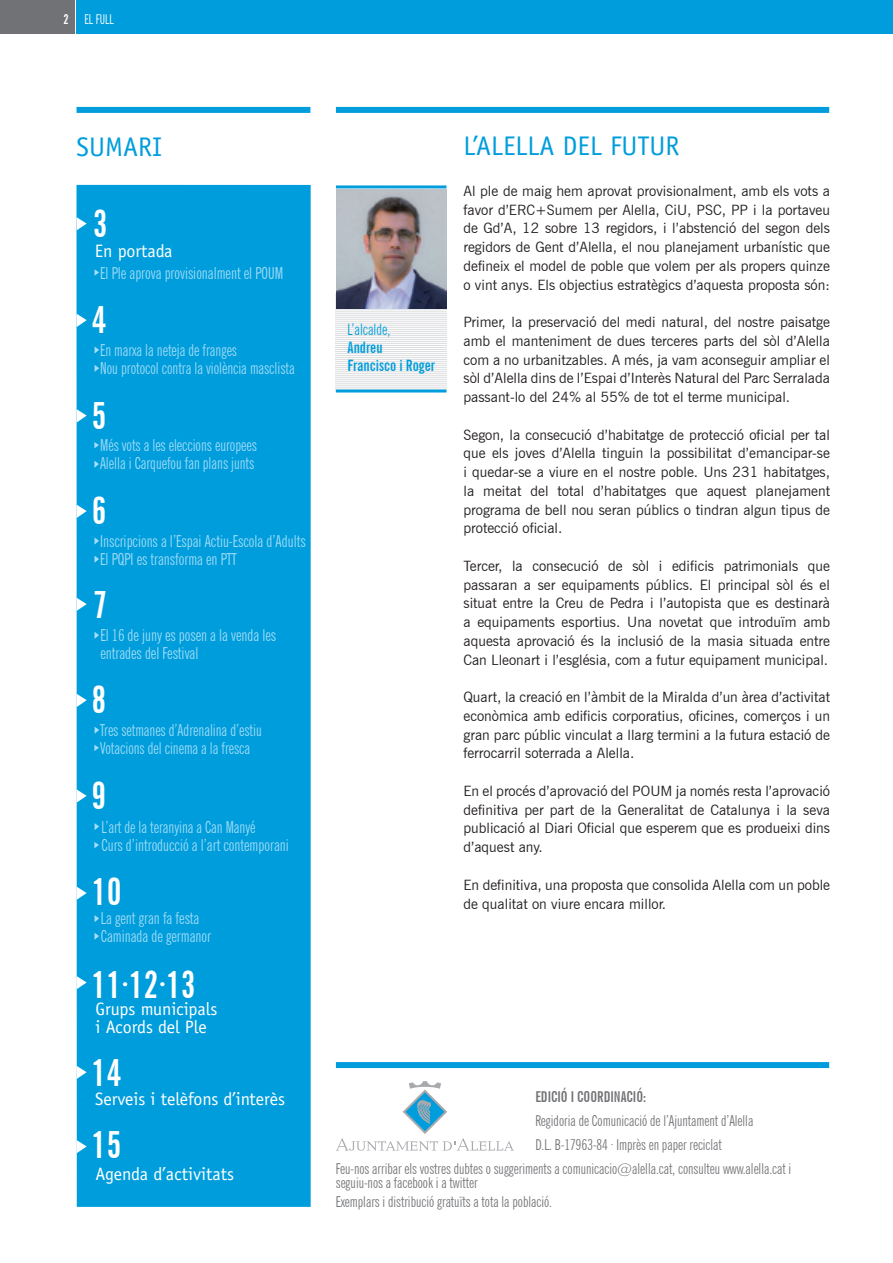
<style>
.page{position:relative;width:893px;height:1263px;background:#fff}
.page>*{position:absolute;margin:0;border:0;box-sizing:border-box;transform-origin:0 0}
.t1{font:700 extra-condensed 37.5px/72.4px "News Gothic BT";color:#fff}
.t2{font:27px "Officina Sans";color:#009ddc}
.t3{font:18px/18px "Officina Sans";letter-spacing:-.005em;color:#fff}
.t4{font:extra-condensed 16.5px/18px "News Gothic BT";color:#a4def8}
.t5{font:700 extra-condensed 15.75px/18px "News Gothic BT";color:#009ddc}
.t6{font:extra-condensed 15.75px "News Gothic BT";color:#009ddc}
.t7{font:extra-condensed 15px/24px "News Gothic BT";color:#717275}
.t8{font:700 extra-condensed 15px "News Gothic BT";color:#717275}
.t9{font:14.25px/18.8px "News Gothic BT";color:#231f20;text-align:justify}
.t10{font:extra-condensed 13.5px "News Gothic BT";color:#fff}
.s1{font-weight:700}
</style>
<div class="page">
<div style="left:0;top:0;width:75px;height:34px;background:#717275"></div>
<hr style="left:336px;top:309px;width:110px;height:1px;background:#dcdddf">
<hr style="left:336px;top:311px;width:110px;height:1px;background:#dcdddf">
<hr style="left:336px;top:313px;width:110px;height:1px;background:#dcdddf">
<hr style="left:336px;top:315px;width:110px;height:1px;background:#dcdddf">
<hr style="left:336px;top:317px;width:110px;height:1px;background:#dcdddf">
<hr style="left:336px;top:319px;width:110px;height:1px;background:#dcdddf">
<hr style="left:336px;top:321px;width:110px;height:1px;background:#dcdddf">
<hr style="left:336px;top:323px;width:110px;height:1px;background:#dcdddf">
<hr style="left:336px;top:325px;width:110px;height:1px;background:#dcdddf">
<hr style="left:336px;top:327px;width:110px;height:1px;background:#dcdddf">
<hr style="left:336px;top:329px;width:110px;height:1px;background:#dcdddf">
<hr style="left:336px;top:331px;width:110px;height:1px;background:#dcdddf">
<hr style="left:336px;top:333px;width:110px;height:1px;background:#dcdddf">
<hr style="left:336px;top:335px;width:110px;height:1px;background:#dcdddf">
<hr style="left:336px;top:337px;width:110px;height:1px;background:#dcdddf">
<hr style="left:336px;top:339px;width:110px;height:1px;background:#dcdddf">
<hr style="left:336px;top:341px;width:110px;height:1px;background:#dcdddf">
<hr style="left:336px;top:343px;width:110px;height:1px;background:#dcdddf">
<hr style="left:336px;top:345px;width:110px;height:1px;background:#dcdddf">
<hr style="left:336px;top:347px;width:110px;height:1px;background:#dcdddf">
<hr style="left:336px;top:349px;width:110px;height:1px;background:#dcdddf">
<hr style="left:336px;top:351px;width:110px;height:1px;background:#dcdddf">
<hr style="left:336px;top:353px;width:110px;height:1px;background:#dcdddf">
<hr style="left:336px;top:355px;width:110px;height:1px;background:#dcdddf">
<hr style="left:336px;top:357px;width:110px;height:1px;background:#dcdddf">
<hr style="left:336px;top:359px;width:110px;height:1px;background:#dcdddf">
<hr style="left:336px;top:361px;width:110px;height:1px;background:#dcdddf">
<hr style="left:336px;top:363px;width:110px;height:1px;background:#dcdddf">
<hr style="left:336px;top:365px;width:110px;height:1px;background:#dcdddf">
<hr style="left:336px;top:367px;width:110px;height:1px;background:#dcdddf">
<hr style="left:336px;top:369px;width:110px;height:1px;background:#dcdddf">
<hr style="left:336px;top:371px;width:110px;height:1px;background:#dcdddf">
<hr style="left:336px;top:373px;width:110px;height:1px;background:#dcdddf">
<hr style="left:336px;top:375px;width:110px;height:1px;background:#dcdddf">
<hr style="left:336px;top:377px;width:110px;height:1px;background:#dcdddf">
<hr style="left:336px;top:379px;width:110px;height:1px;background:#dcdddf">
<hr style="left:336px;top:381px;width:110px;height:1px;background:#dcdddf">
<hr style="left:336px;top:383px;width:110px;height:1px;background:#dcdddf">
<hr style="left:336px;top:385px;width:110px;height:1px;background:#dcdddf">
<hr style="left:336px;top:387px;width:110px;height:1px;background:#dcdddf">
<hr style="left:336px;top:389px;width:110px;height:1px;background:#dcdddf">
<hr style="left:336px;top:390px;width:110px;height:2px;background:#009ddc">
<hr style="left:336px;top:185px;width:110px;height:3px;background:#009ddc">
<img style="left:336px;top:190px;width:110px;height:118px">
<div style="left:77px;top:0;width:816px;height:34px;background:#009ddc"></div>
<div style="left:77px;top:107px;width:233px;height:6px;background:#009ddc"></div>
<div style="left:336px;top:107px;width:493px;height:6px;background:#009ddc"></div>
<svg style="left:337px;top:1081px;width:176px;height:69px"></svg>
<div style="left:336px;top:1062px;width:493px;height:6px;background:#009ddc"></div>
<div style="left:77px;top:185px;width:234px;height:1022px;background:#009ddc"></div>
<svg style="left:77px;top:976px;width:10px;height:13px"></svg>
<svg style="left:77px;top:1066px;width:10px;height:13px"></svg>
<svg style="left:77px;top:1140px;width:10px;height:13px"></svg>
<svg style="left:95px;top:269px;width:4px;height:7px"></svg>
<svg style="left:77px;top:217px;width:10px;height:13px"></svg>
<svg style="left:95px;top:915px;width:4px;height:7px"></svg>
<svg style="left:77px;top:887px;width:10px;height:13px"></svg>
<svg style="left:95px;top:933px;width:4px;height:7px"></svg>
<svg style="left:95px;top:538px;width:4px;height:6px"></svg>
<svg style="left:95px;top:556px;width:4px;height:7px"></svg>
<svg style="left:77px;top:505px;width:10px;height:13px"></svg>
<svg style="left:77px;top:598px;width:10px;height:13px"></svg>
<svg style="left:95px;top:632px;width:4px;height:7px"></svg>
<svg style="left:95px;top:347px;width:4px;height:6px"></svg>
<svg style="left:77px;top:314px;width:10px;height:13px"></svg>
<svg style="left:95px;top:365px;width:4px;height:7px"></svg>
<svg style="left:95px;top:727px;width:4px;height:7px"></svg>
<svg style="left:77px;top:694px;width:10px;height:13px"></svg>
<svg style="left:94px;top:745px;width:5px;height:6px"></svg>
<svg style="left:95px;top:823px;width:4px;height:7px"></svg>
<svg style="left:77px;top:789px;width:10px;height:14px"></svg>
<svg style="left:94px;top:842px;width:5px;height:6px"></svg>
<svg style="left:77px;top:409px;width:10px;height:14px"></svg>
<svg style="left:94px;top:442px;width:5px;height:6px"></svg>
<svg style="left:94px;top:461px;width:5px;height:7px"></svg>
<p class="t10" style="left:63px;top:11px;width:52px"><span class="s1">2</span> EL FULL</p>
<h2 class="t2" style="left:77px;top:131px;width:87px">SUMARI</h2>
<h1 class="t1" style="left:93px;top:187px;width:16px">3</h1>
<p class="t3" style="left:95px;top:242px;width:79px">En portada</p>
<p class="t4" style="left:100px;top:264px;width:185px">El Ple aprova provisionalment el POUM</p>
<h1 class="t1" style="left:92px;top:284px;width:16px">4</h1>
<p class="t4" style="left:100px;top:341px;width:196px">En marxa la neteja de franges<br>Nou protocol contra la violència masclista</p>
<h1 class="t1" style="left:92px;top:379px;width:16px">5</h1>
<p class="t4" style="left:100px;top:436px;width:158px">Més vots a les eleccions europees<br>Alella i Carquefou fan plans junts</p>
<h1 class="t1" style="left:92px;top:474px;width:16px">6</h1>
<p class="t4" style="left:100px;top:532px;width:207px">Inscripcions a l’Espai Actiu-Escola d’Adults<br>El PQPI es transforma en PTT</p>
<h1 class="t1" style="left:93px;top:568px;width:16px">7</h1>
<p class="t4" style="left:100px;top:626px;width:177px">El 16 de juny es posen a la venda les entrades del Festival</p>
<h1 class="t1" style="left:92px;top:664px;width:16px">8</h1>
<p class="t4" style="left:100px;top:721px;width:163px">Tres setmanes d’Adrenalina d’estiu<br>Votacions del cinema a la fresca</p>
<h1 class="t1" style="left:92px;top:759px;width:16px">9</h1>
<p class="t4" style="left:102px;top:818px;width:189px">L’art de la teranyina a Can Manyé<br>Curs d’introducció a l’art contemporani</p>
<h1 class="t1" style="left:92px;top:855px;width:31px">10</h1>
<p class="t4" style="left:101px;top:909px;width:112px">La gent gran fa festa<br>Caminada de germanor</p>
<h1 class="t1" style="left:92px;top:948px;width:106px">11·12·13</h1>
<p class="t3" style="left:95px;top:1000px;width:123px">Grups municipals i Acords del Ple</p>
<h1 class="t1" style="left:92px;top:1036px;width:31px">14<br>15</h1>
<p class="t3" style="left:95px;top:1164px;width:140px">Agenda d’activitats</p>
<p class="t3" style="left:95px;top:1090px;width:191px">Serveis i telèfons d’interès</p>
<p class="t6" style="left:348px;top:320px;width:44px">L’alcalde,</p>
<p class="t5" style="left:348px;top:338px;width:89px">Andreu<br>Francisco i Roger</p>
<h2 class="t2" style="left:463px;top:130px;width:218px">L’ALELLA DEL FUTUR</h2>
<p class="t9" style="left:463px;top:181px;width:368px">Al ple de maig hem aprovat provisionalment, amb els vots a favor d’ERC+Sumem per Alella, CiU, PSC, PP i la portaveu de Gd’A, 12 sobre 13 regidors, i l’abstenció del segon dels regidors de Gent d’Alella, el nou planejament urbanístic que defineix el model de poble que volem per als propers quinze o vint anys. Els objectius estratègics d’aquesta proposta són:</p>
<p class="t9" style="left:463px;top:313px;width:368px">Primer, la preservació del medi natural, del nostre paisatge amb el manteniment de dues terceres parts del sòl d’Alella com a no urbanitzables. A més, ja vam aconseguir ampliar el sòl d’Alella dins de l’Espai d’Interès Natural del Parc Serralada passant-lo del 24% al 55% de tot el terme municipal.</p>
<p class="t9" style="left:463px;top:425px;width:368px">Segon, la consecució d’habitatge de protecció oficial per tal que els joves d’Alella tinguin la possibilitat d’emancipar-se i quedar-se a viure en el nostre poble. Uns 231 habitatges, la meitat del total d’habitatges que aquest planejament programa de bell nou seran públics o tindran algun tipus de protecció oficial.</p>
<p class="t9" style="left:463px;top:556px;width:368px">Tercer, la consecució de sòl i edificis patrimonials que passaran a ser equipaments públics. El principal sòl és el situat entre la Creu de Pedra i l’autopista que es destinarà a equipaments esportius. Una novetat que introduïm amb aquesta aprovació és la inclusió de la masia situada entre Can Lleonart i l’església, com a futur equipament municipal.</p>
<p class="t9" style="left:463px;top:688px;width:368px">Quart, la creació en l’àmbit de la Miralda d’un àrea d’activitat econòmica amb edificis corporatius, oficines, comerços i un gran parc públic vinculat a llarg termini a la futura estació de ferrocarril soterrada a Alella.</p>
<p class="t9" style="left:463px;top:781px;width:368px">En el procés d’aprovació del POUM ja només resta l’aprovació definitiva per part de la Generalitat de Catalunya i la seva publicació al Diari Oficial que esperem que es produeixi dins d’aquest any.</p>
<p class="t9" style="left:463px;top:875px;width:368px">En definitiva, una proposta que consolida Alella com un poble de qualitat on viure encara millor.</p>
<p class="t8" style="left:535px;top:1087px;width:112px">EDICIÓ I COORDINACIÓ:</p>
<p class="t7" style="left:535px;top:1108px;width:219px">Regidoria de Comunicació de l’Ajuntament d’Alella<br>D.L. B-17963-84 · Imprès en paper reciclat</p>
<p class="t7" style="left:336px;top:1162px;width:457px;line-height:13.5px">Feu-nos arribar els vostres dubtes o suggeriments a comunicacio@alella.cat, consulteu www.alella.cat i seguiu-nos a facebook i a twitter</p>
<p class="t7" style="left:336px;top:1189px;width:218px">Exemplars i distribució gratuïts a tota la població.</p>
</div>
